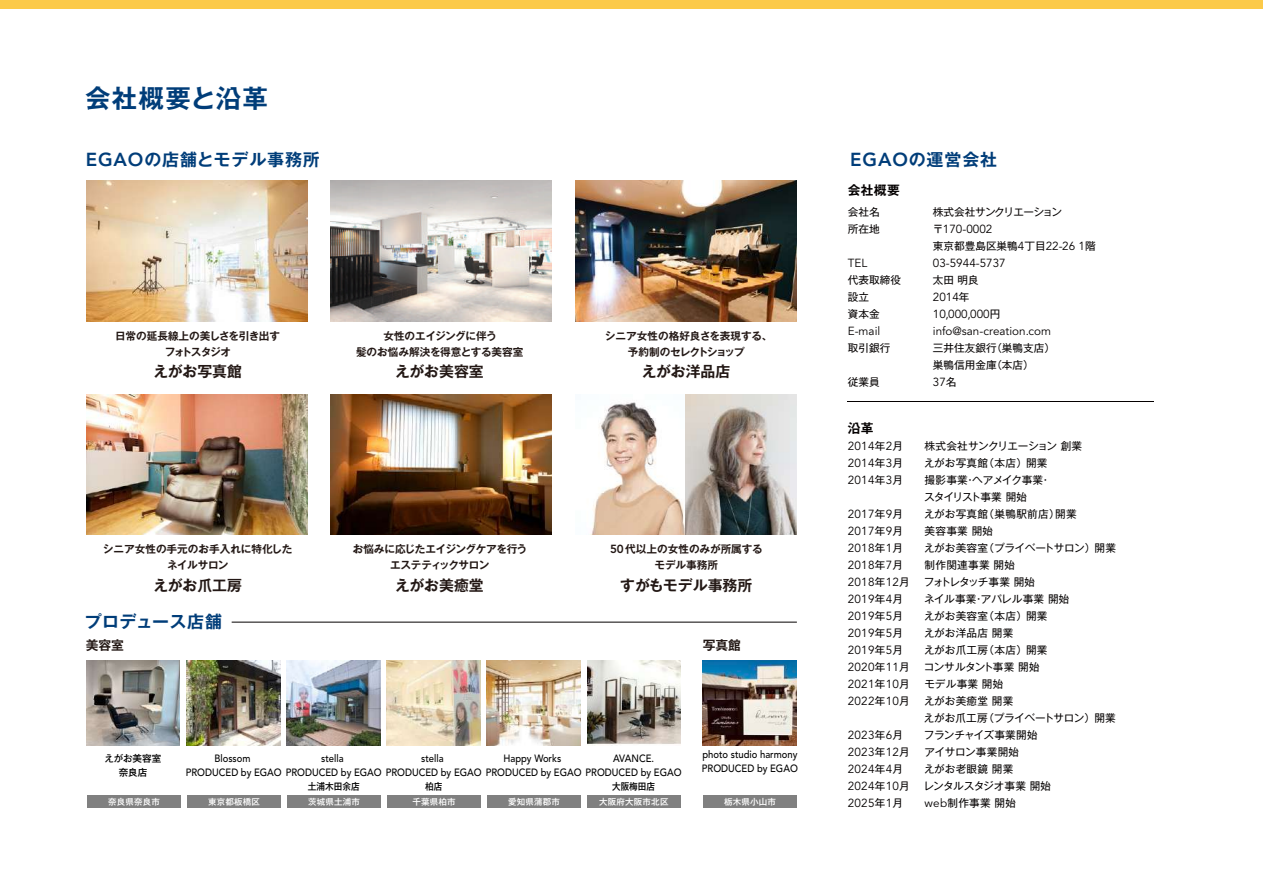
<style>
.page{position:relative;width:1263px;height:893px;background:#fff}
.page>*{position:absolute;margin:0;border:0;box-sizing:border-box;transform-origin:0 0}
.t1{font:700 25.5px "Gothic MB101 Pr 5 De";letter-spacing:.05em;color:#003d79}
.t2{font:700 16.95px "Gothic MB101 Pr 5 De";letter-spacing:.05em;color:#003d79}
.t3{font:700 16.95px "Gothic MB101 Pr 5 De";letter-spacing:.025em;color:#003d79}
.t4{font:700 14.85px "Gothic MB101 Pr 5 De";color:#231815}
.t5{font:700 12.75px "Gothic MB101 Pr 5 De";color:#231815}
.t6{font:700 12.75px "Gothic MB101 Pr 5 De";letter-spacing:.025em;color:#040000}
.t7{font:11.7px "Avenir LT Std";letter-spacing:.025em;color:#040000}
.t8{font:11.7px "Avenir LT Std";color:#040000}
.t9{font:10.65px/17px "Gothic MB101 Pr 5";color:#040000}
.t10{font:700 10.65px/15.9px "Gothic MB101 Pr 5 De";letter-spacing:-.01em;color:#231815;text-align:center}
.t11{font:10.65px "Gothic MB101 Pr 5";letter-spacing:.025em;color:#040000}
.t12{font:700 10.65px/15.9px "Gothic MB101 Pr 5 De";letter-spacing:-.035em;color:#231815;text-align:center}
.t13{font:10.65px/17px "Gothic MB101 Pr 5";letter-spacing:-.04em;color:#040000}
.t14{font:10.65px "Gothic MB101 Pr 5";letter-spacing:-.02em;color:#040000}
.t15{font:10.65px "Gothic MB101 Pr 5";letter-spacing:-.065em;color:#040000}
.t16{font:10.65px "Gothic MB101 Pr 5";letter-spacing:-.09em;color:#040000}
.t17{font:10.65px "Gothic MB101 Pr 5";letter-spacing:-.025em;color:#040000}
.t18{font:10.65px "Gothic MB101 Pr 5";letter-spacing:-.03em;color:#040000}
.t19{font:500 10.5px/13.8px "Avenir LT Std";color:#000;text-align:center;scale:.9 1}
.t20{font:500 9.6px "Gothic MB101 Pr 5";color:#000;scale:.9 1}
.t21{font:500 9.6px/13.8px "Gothic MB101 Pr 5";color:#000;text-align:center}
.t22{font:500 8.55px "Gothic MB101 Pr 5";letter-spacing:.02em;color:#fff}
.s1{font-family:"Avenir LT Std";font-weight:800;font-size:18.75px}
.s2{font-family:"Avenir LT Std";font-weight:800;font-size:11.7px}
.s3{font-family:"Gothic MB101 Pr 5";font-size:10.65px}
.s4{font-family:"Avenir LT Std";font-size:11.7px}
</style>
<div class="page">
<div style="left:0;top:0;width:1263px;height:9px;background:#fcca49"></div>
<div style="left:187px;top:795px;width:94px;height:13px;background:#808080"></div>
<div style="left:87px;top:795px;width:94px;height:13px;background:#808080"></div>
<div style="left:287px;top:795px;width:94px;height:13px;background:#808080"></div>
<div style="left:387px;top:795px;width:94px;height:13px;background:#808080"></div>
<div style="left:487px;top:795px;width:94px;height:13px;background:#808080"></div>
<div style="left:587px;top:795px;width:94px;height:13px;background:#808080"></div>
<div style="left:703px;top:795px;width:94px;height:13px;background:#808080"></div>
<hr style="left:848px;top:401px;width:306px;height:1px;background:#040000">
<img style="left:575px;top:181px;width:221px;height:140px">
<img style="left:331px;top:181px;width:221px;height:140px">
<img style="left:86px;top:181px;width:221px;height:140px">
<img style="left:331px;top:395px;width:221px;height:140px">
<img style="left:86px;top:395px;width:221px;height:140px">
<img style="left:590px;top:395px;width:96px;height:140px">
<img style="left:686px;top:395px;width:110px;height:140px">
<hr style="left:232px;top:622px;width:565px;height:1px;background:#040000">
<img style="left:186px;top:660px;width:94px;height:85px">
<img style="left:86px;top:660px;width:94px;height:85px">
<img style="left:287px;top:660px;width:93px;height:85px">
<img style="left:387px;top:660px;width:93px;height:85px">
<img style="left:487px;top:660px;width:93px;height:85px">
<img style="left:587px;top:660px;width:94px;height:85px">
<img style="left:703px;top:660px;width:93px;height:85px">
<h1 class="t1" style="left:85px;top:77px;width:184px">会社概要と沿革</h1>
<h2 class="t2" style="left:86px;top:145px;width:236px"><span class="s1">EGAO</span>の店舗とモデル事務所</h2>
<h2 class="t2" style="left:850px;top:145px;width:148px"><span class="s1">EGAO</span>の運営会社</h2>
<p class="t12" style="left:115px;top:327px;width:166px">日常の延長線上の美しさを引き出すフォトスタジオ</p>
<p class="t4" style="left:153px;top:359px;width:90px">えがお写真館</p>
<p class="t10" style="left:356px;top:327px;width:169px">女性のエイジングに伴う<br>髪のお悩み解決を得意とする美容室</p>
<p class="t4" style="left:395px;top:359px;width:90px">えがお美容室</p>
<p class="t10" style="left:103px;top:541px;width:191px">シニア女性の手元のお手入れに特化したネイルサロン</p>
<p class="t4" style="left:153px;top:573px;width:90px">えがお爪工房</p>
<p class="t12" style="left:353px;top:541px;width:176px">お悩みに応じたエイジングケアを行うエステティックサロン</p>
<p class="t4" style="left:395px;top:573px;width:90px">えがお美癒堂</p>
<p class="t10" style="left:605px;top:327px;width:169px">シニア女性の格好良さを表現する、予約制のセレクトショップ</p>
<p class="t4" style="left:642px;top:359px;width:90px">えがお洋品店</p>
<p class="t10" style="left:610px;top:541px;width:154px"><span class="s2">50</span>代以上の女性のみが所属するモデル事務所</p>
<p class="t4" style="left:620px;top:573px;width:134px">すがもモデル事務所</p>
<h2 class="t3" style="left:85px;top:607px;width:139px">プロデュース店舗</h2>
<p class="t5" style="left:86px;top:634px;width:40px">美容室</p>
<p class="t5" style="left:703px;top:634px;width:40px">写真館</p>
<p class="t19" style="left:702px;top:748px;width:108px;text-align:left">photo studio harmony<br>PRODUCED by EGAO</p>
<p class="t21" style="left:105px;top:751px;width:58px">えがお美容室奈良店</p>
<p class="t22" style="left:108px;top:795px;width:53px">奈良県奈良市</p>
<p class="t22" style="left:308px;top:795px;width:53px">茨城県土浦市</p>
<p class="t22" style="left:412px;top:795px;width:45px">千葉県柏市</p>
<p class="t22" style="left:508px;top:795px;width:53px">愛知県蒲郡市</p>
<p class="t22" style="left:599px;top:795px;width:71px">大阪府大阪市北区</p>
<p class="t22" style="left:724px;top:795px;width:53px">栃木県小山市</p>
<p class="t19" style="left:321px;top:752px;width:26px">stella</p>
<p class="t20" style="left:308px;top:778px;width:59px">土浦木田余店</p>
<p class="t19" style="left:186px;top:752px;width:552px">stella<br>PRODUCED by EGAO PRODUCED by EGAO PRODUCED by EGAO PRODUCED by EGAO PRODUCED by EGAO</p>
<p class="t20" style="left:425px;top:778px;width:21px">柏店</p>
<p class="t19" style="left:215px;top:752px;width:41px">Blossom</p>
<p class="t22" style="left:208px;top:795px;width:53px">東京都板橋区</p>
<p class="t19" style="left:503px;top:752px;width:66px">Happy Works</p>
<p class="t19" style="left:613px;top:752px;width:47px">AVANCE.</p>
<p class="t20" style="left:612px;top:778px;width:49px">大阪梅田店</p>
<p class="t6" style="left:848px;top:179px;width:53px">会社概要</p>
<p class="t9" style="left:848px;top:203px;width:33px">会社名</p>
<p class="t15" style="left:933px;top:203px;width:131px">株式会社サンクリエーション</p>
<p class="t9" style="left:848px;top:220px;width:33px">所在地</p>
<p class="t7" style="left:933px;top:222px;width:61px"><span class="s3">〒</span>170-0002</p>
<p class="t9" style="left:933px;top:237px;width:164px">東京都豊島区巣鴨<span class="s4">4</span>丁目<span class="s4">22-26 1</span>階</p>
<p class="t7" style="left:848px;top:256px;width:21px">TEL</p>
<p class="t8" style="left:933px;top:256px;width:74px">03-5944-5737</p>
<p class="t9" style="left:848px;top:271px;width:55px">代表取締役</p>
<p class="t9" style="left:933px;top:271px;width:47px">太田明良</p>
<p class="t9" style="left:848px;top:288px;width:23px">設立</p>
<p class="t7" style="left:933px;top:290px;width:38px">2014<span class="s3">年</span></p>
<p class="t9" style="left:848px;top:305px;width:33px">資本金</p>
<p class="t7" style="left:933px;top:307px;width:69px">10,000,000<span class="s3">円</span></p>
<p class="t7" style="left:848px;top:324px;width:34px">E-mail</p>
<p class="t8" style="left:933px;top:324px;width:120px">info@san-creation.com</p>
<p class="t9" style="left:848px;top:339px;width:44px">取引銀行</p>
<p class="t9" style="left:933px;top:339px;width:124px">三井住友銀行（巣鴨支店）巣鴨信用金庫（本店）</p>
<p class="t9" style="left:848px;top:373px;width:33px">従業員</p>
<p class="t7" style="left:933px;top:375px;width:25px">37<span class="s3">名</span></p>
<p class="t6" style="left:848px;top:418px;width:27px">沿革</p>
<p class="t7" style="left:848px;top:439px;width:57px">2014<span class="s3">年</span>2<span class="s3">月</span></p>
<p class="t9" style="left:924px;top:437px;width:159px">株式会社サンクリエーション創業</p>
<p class="t7" style="left:848px;top:456px;width:57px">2014<span class="s3">年</span>3<span class="s3">月</span></p>
<p class="t11" style="left:924px;top:454px;width:125px">えがお写真館（本店）開業</p>
<p class="t7" style="left:848px;top:473px;width:57px">2014<span class="s3">年</span>3<span class="s3">月</span></p>
<p class="t13" style="left:924px;top:471px;width:128px">撮影事業・ヘアメイク事業・スタイリスト事業開始</p>
<p class="t7" style="left:848px;top:507px;width:57px">2017<span class="s3">年</span>9<span class="s3">月</span></p>
<p class="t11" style="left:924px;top:505px;width:154px">えがお写真館（巣鴨駅前店）開業</p>
<p class="t7" style="left:848px;top:524px;width:57px">2017<span class="s3">年</span>9<span class="s3">月</span></p>
<p class="t9" style="left:924px;top:522px;width:70px">美容事業開始</p>
<p class="t7" style="left:848px;top:541px;width:57px">2018<span class="s3">年</span>1<span class="s3">月</span></p>
<p class="t14" style="left:924px;top:539px;width:194px">えがお美容室（プライベートサロン）開業</p>
<p class="t7" style="left:848px;top:558px;width:57px">2018<span class="s3">年</span>7<span class="s3">月</span></p>
<p class="t11" style="left:924px;top:556px;width:92px">制作関連事業開始</p>
<p class="t7" style="left:848px;top:575px;width:64px">2018<span class="s3">年</span>12<span class="s3">月</span></p>
<p class="t16" style="left:924px;top:573px;width:113px">フォトレタッチ事業開始</p>
<p class="t7" style="left:848px;top:592px;width:57px">2019<span class="s3">年</span>4<span class="s3">月</span></p>
<p class="t11" style="left:924px;top:590px;width:147px">ネイル事業・アパレル事業開始</p>
<p class="t7" style="left:848px;top:609px;width:57px">2019<span class="s3">年</span>5<span class="s3">月</span></p>
<p class="t11" style="left:924px;top:607px;width:125px">えがお美容室（本店）開業</p>
<p class="t7" style="left:848px;top:626px;width:57px">2019<span class="s3">年</span>5<span class="s3">月</span></p>
<p class="t11" style="left:924px;top:624px;width:91px">えがお洋品店開業</p>
<p class="t7" style="left:848px;top:643px;width:57px">2019<span class="s3">年</span>5<span class="s3">月</span></p>
<p class="t11" style="left:924px;top:641px;width:125px">えがお爪工房（本店）開業</p>
<p class="t7" style="left:848px;top:660px;width:64px">2020<span class="s3">年</span>11<span class="s3">月</span></p>
<p class="t17" style="left:924px;top:658px;width:117px">コンサルタント事業開始</p>
<p class="t7" style="left:848px;top:677px;width:64px">2021<span class="s3">年</span>10<span class="s3">月</span></p>
<p class="t11" style="left:924px;top:675px;width:81px">モデル事業開始</p>
<p class="t7" style="left:848px;top:694px;width:64px">2022<span class="s3">年</span>10<span class="s3">月</span></p>
<p class="t9" style="left:924px;top:692px;width:194px">えがお美癒堂開業<br>えがお爪工房（プライベートサロン）開業</p>
<p class="t7" style="left:848px;top:728px;width:57px">2023<span class="s3">年</span>6<span class="s3">月</span></p>
<p class="t18" style="left:924px;top:726px;width:115px">フランチャイズ事業開始</p>
<p class="t7" style="left:848px;top:745px;width:64px">2023<span class="s3">年</span>12<span class="s3">月</span></p>
<p class="t9" style="left:924px;top:743px;width:96px">アイサロン事業開始</p>
<p class="t7" style="left:848px;top:762px;width:57px">2024<span class="s3">年</span>4<span class="s3">月</span></p>
<p class="t9" style="left:848px;top:760px;width:205px;text-indent:76px">えがお老眼鏡開業<br><span class="s4">2024</span>年<span class="s4">10</span>月　レンタルスタジオ事業開始</p>
<p class="t7" style="left:848px;top:796px;width:57px">2025<span class="s3">年</span>1<span class="s3">月</span></p>
<p class="t9" style="left:924px;top:794px;width:93px"><span class="s4">web</span>制作事業開始</p>
</div>
